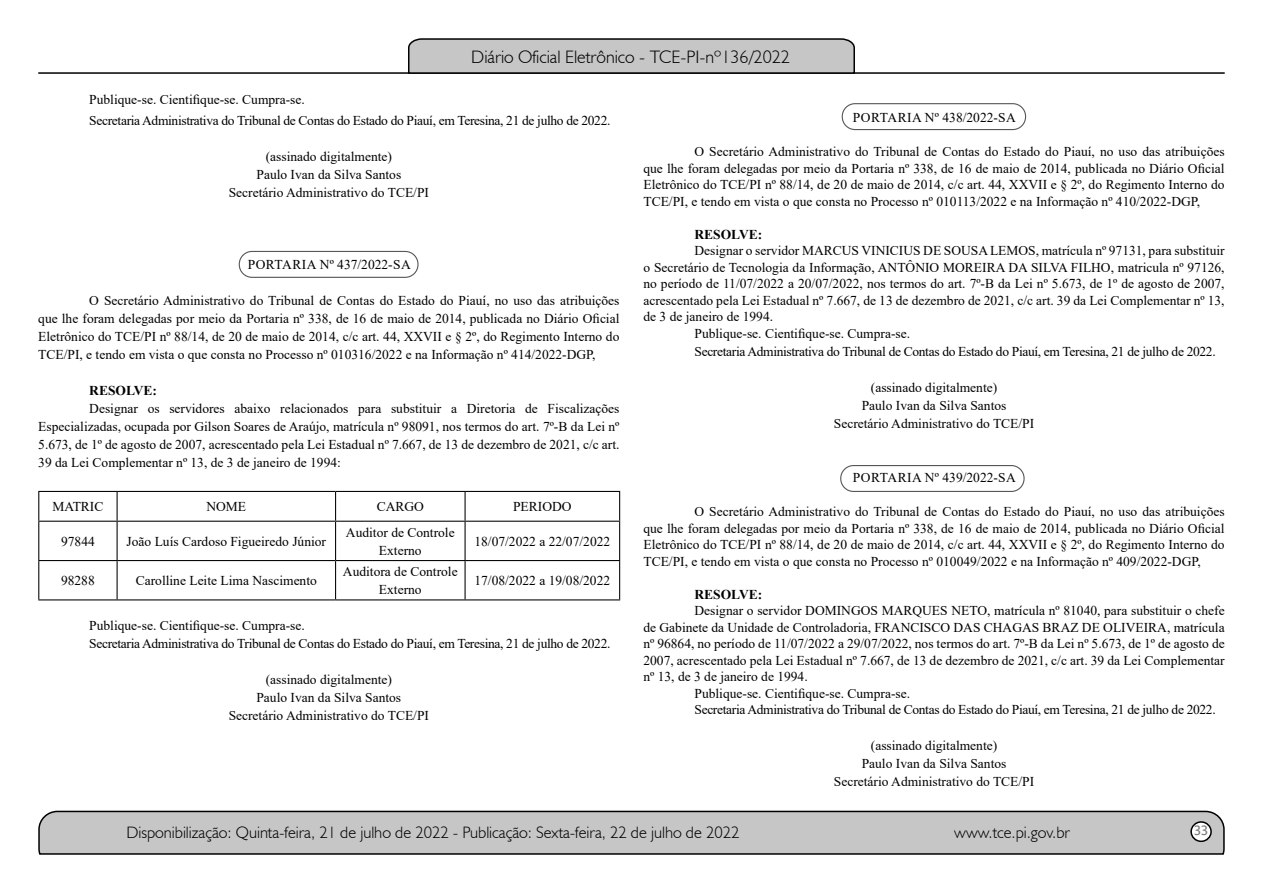
<style>
.page{position:relative;width:1263px;height:893px;background:#fff}
.page>*{position:absolute;margin:0;border:0;box-sizing:border-box;transform-origin:0 0}
.t1{font:300 18px "Humanist 521 BT";color:#000}
.t2{font:300 16.5px "Humanist 521 BT";color:#000}
.t3{font:15px "Estrangelo Edessa";color:#808080}
.t4{font:13.5px/18px "Times New Roman";color:#000;text-align:center}
.t5{font:13.5px/21px "Times New Roman";letter-spacing:-.025em;color:#000}
.t6{font:700 13.5px "Times New Roman";color:#000}
</style>
<div class="page">
<svg style="left:38px;top:810px;width:1187px;height:45px;background:#b9b9b9"></svg>
<div style="left:1191px;top:822px;width:20px;height:19px;background:#fff;border-radius:50%"></div>
<div style="left:1190px;top:821px;width:22px;height:21px;border:2px solid #000;border-radius:50%"></div>
<hr style="left:38px;top:72px;width:1187px;height:2px;background:#000">
<svg style="left:407px;top:38px;width:449px;height:36px;background:#b4b4b4"></svg>
<hr style="left:38px;top:491px;width:79px;height:1px;background:#000">
<svg style="left:38px;top:492px;width:1px;height:29px"></svg>
<hr style="left:117px;top:491px;width:219px;height:1px;background:#000">
<svg style="left:117px;top:492px;width:1px;height:29px"></svg>
<hr style="left:336px;top:491px;width:129px;height:1px;background:#000">
<svg style="left:335px;top:492px;width:1px;height:29px"></svg>
<hr style="left:465px;top:491px;width:155px;height:1px;background:#000">
<hr style="left:464px;top:492px;width:2px;height:29px;background:#000">
<svg style="left:619px;top:492px;width:1px;height:29px"></svg>
<hr style="left:38px;top:521px;width:79px;height:1px;background:#000">
<hr style="left:38px;top:522px;width:1px;height:38px;background:#000">
<hr style="left:117px;top:521px;width:219px;height:1px;background:#000">
<hr style="left:117px;top:522px;width:1px;height:38px;background:#000">
<hr style="left:336px;top:521px;width:129px;height:1px;background:#000">
<hr style="left:335px;top:522px;width:1px;height:38px;background:#000">
<hr style="left:465px;top:521px;width:155px;height:1px;background:#000">
<hr style="left:464px;top:522px;width:2px;height:38px;background:#000">
<hr style="left:619px;top:522px;width:1px;height:38px;background:#000">
<hr style="left:38px;top:560px;width:79px;height:1px;background:#000">
<hr style="left:38px;top:561px;width:1px;height:38px;background:#000">
<hr style="left:117px;top:560px;width:219px;height:1px;background:#000">
<hr style="left:117px;top:561px;width:1px;height:38px;background:#000">
<hr style="left:336px;top:560px;width:129px;height:1px;background:#000">
<hr style="left:335px;top:561px;width:1px;height:38px;background:#000">
<hr style="left:465px;top:560px;width:155px;height:1px;background:#000">
<hr style="left:464px;top:561px;width:2px;height:38px;background:#000">
<hr style="left:619px;top:561px;width:1px;height:38px;background:#000">
<hr style="left:38px;top:599px;width:79px;height:1px;background:#000">
<hr style="left:117px;top:599px;width:219px;height:1px;background:#000">
<hr style="left:336px;top:599px;width:129px;height:1px;background:#000">
<hr style="left:465px;top:599px;width:155px;height:1px;background:#000">
<div style="left:239px;top:251px;width:179px;height:27px;border:1px solid #575756;border-radius:13px"></div>
<div style="left:842px;top:103px;width:184px;height:27px;border:1px solid #575756;border-radius:13px"></div>
<div style="left:840px;top:465px;width:184px;height:27px;border:1px solid #575756;border-radius:13px"></div>
<h1 class="t1" style="left:471px;top:46px;width:320px">Diário Oficial Eletrônico - TCE-PI-nº136/2022</h1>
<p class="t5" style="left:89px;top:88px;width:523px">Publique-se. Cientifique-se. Cumpra-se.<br>Secretaria Administrativa do Tribunal de Contas do Estado do Piauí, em Teresina, 21 de julho de 2022.</p>
<p class="t4" style="left:229px;top:147px;width:202px">(assinado digitalmente)<br>Paulo Ivan da Silva Santos<br>Secretário Administrativo do TCE/PI</p>
<p class="t4" style="left:853px;top:108px;width:165px">PORTARIA Nº 438/2022-SA</p>
<p class="t4" style="left:643px;top:143px;width:583px;line-height:16.5px;text-align:justify;text-indent:51px">O Secretário Administrativo do Tribunal de Contas do Estado do Piauí, no uso das atribuições que lhe foram delegadas por meio da Portaria nº 338, de 16 de maio de 2014, publicada no Diário Oficial Eletrônico do TCE/PI nº 88/14, de 20 de maio de 2014, c/c art. 44, XXVII e § 2º, do Regimento Interno do TCE/PI, e tendo em vista o que consta no Processo nº 010113/2022 e na Informação nº 410/2022-DGP,</p>
<p class="t6" style="left:694px;top:225px;width:69px">RESOLVE:</p>
<p class="t4" style="left:694px;top:241px;width:532px">Designar o servidor MARCUS VINICIUS DE SOUSA LEMOS, matrícula nº 97131, para substituir</p>
<p class="t4" style="left:643px;top:258px;width:583px">o Secretário de Tecnologia da Informação, ANTÔNIO MOREIRA DA SILVA FILHO, matricula nº 97126,</p>
<p class="t4" style="left:643px;top:274px;width:583px">no período de 11/07/2022 a 20/07/2022, nos termos do art. 7º-B da Lei nº 5.673, de 1º de agosto de 2007,</p>
<p class="t4" style="left:643px;top:291px;width:583px">acrescentado pela Lei Estadual nº 7.667, de 13 de dezembro de 2021, c/c art. 39 da Lei Complementar nº 13,</p>
<p class="t4" style="left:643px;top:307px;width:131px">de 3 de janeiro de 1994.</p>
<p class="t4" style="left:694px;top:324px;width:217px">Publique-se. Cientifique-se. Cumpra-se.</p>
<p class="t5" style="left:694px;top:340px;width:523px">Secretaria Administrativa do Tribunal de Contas do Estado do Piauí, em Teresina, 21 de julho de 2022.</p>
<p class="t4" style="left:834px;top:378px;width:202px">(assinado digitalmente)<br>Paulo Ivan da Silva Santos<br>Secretário Administrativo do TCE/PI</p>
<p class="t4" style="left:248px;top:255px;width:165px">PORTARIA Nº 437/2022-SA</p>
<p class="t4" style="left:38px;top:291px;width:583px;text-align:justify;text-indent:51px">O Secretário Administrativo do Tribunal de Contas do Estado do Piauí, no uso das atribuições que lhe foram delegadas por meio da Portaria nº 338, de 16 de maio de 2014, publicada no Diário Oficial Eletrônico do TCE/PI nº 88/14, de 20 de maio de 2014, c/c art. 44, XXVII e § 2º, do Regimento Interno do TCE/PI, e tendo em vista o que consta no Processo nº 010316/2022 e na Informação nº 414/2022-DGP,</p>
<p class="t6" style="left:89px;top:381px;width:69px">RESOLVE:</p>
<p class="t4" style="left:38px;top:399px;width:583px;text-align:justify;text-indent:51px">Designar os servidores abaixo relacionados para substituir a Diretoria de Fiscalizações Especializadas, ocupada por Gilson Soares de Araújo, matrícula nº 98091, nos termos do art. 7º-B da Lei nº 5.673, de 1º de agosto de 2007, acrescentado pela Lei Estadual nº 7.667, de 13 de dezembro de 2021, c/c art.<br>39 da Lei Complementar nº 13, de 3 de janeiro de 1994:</p>
<p class="t4" style="left:52px;top:497px;width:53px">MATRIC</p>
<p class="t4" style="left:206px;top:497px;width:41px">NOME</p>
<p class="t4" style="left:377px;top:497px;width:49px">CARGO</p>
<p class="t4" style="left:513px;top:497px;width:60px">PERIODO</p>
<p class="t4" style="left:61px;top:532px;width:35px">97844</p>
<p class="t4" style="left:127px;top:532px;width:201px">João Luís Cardoso Figueiredo Júnior</p>
<p class="t4" style="left:346px;top:523px;width:110px">Auditor de Controle<br>Externo</p>
<p class="t4" style="left:474px;top:532px;width:137px">18/07/2022 a 22/07/2022</p>
<p class="t4" style="left:61px;top:571px;width:35px">98288</p>
<p class="t4" style="left:136px;top:571px;width:183px">Carolline Leite Lima Nascimento</p>
<p class="t4" style="left:343px;top:562px;width:116px">Auditora de Controle<br>Externo</p>
<p class="t4" style="left:474px;top:571px;width:137px">17/08/2022 a 19/08/2022</p>
<p class="t5" style="left:89px;top:616px;width:523px;line-height:18px">Publique-se. Cientifique-se. Cumpra-se.<br>Secretaria Administrativa do Tribunal de Contas do Estado do Piauí, em Teresina, 21 de julho de 2022.</p>
<p class="t4" style="left:229px;top:670px;width:202px">(assinado digitalmente)<br>Paulo Ivan da Silva Santos<br>Secretário Administrativo do TCE/PI</p>
<p class="t4" style="left:853px;top:468px;width:165px">PORTARIA Nº 439/2022-SA</p>
<p class="t4" style="left:643px;top:503px;width:583px;line-height:16.5px;text-align:justify;text-indent:51px">O Secretário Administrativo do Tribunal de Contas do Estado do Piauí, no uso das atribuições que lhe foram delegadas por meio da Portaria nº 338, de 16 de maio de 2014, publicada no Diário Oficial Eletrônico do TCE/PI nº 88/14, de 20 de maio de 2014, c/c art. 44, XXVII e § 2º, do Regimento Interno do TCE/PI, e tendo em vista o que consta no Processo nº 010049/2022 e na Informação nº 409/2022-DGP,</p>
<p class="t6" style="left:694px;top:585px;width:69px">RESOLVE:</p>
<p class="t4" style="left:694px;top:601px;width:532px">Designar o servidor DOMINGOS MARQUES NETO, matrícula nº 81040, para substituir o chefe</p>
<p class="t4" style="left:643px;top:618px;width:583px">de Gabinete da Unidade de Controladoria, FRANCISCO DAS CHAGAS BRAZ DE OLIVEIRA, matrícula</p>
<p class="t4" style="left:643px;top:634px;width:583px">nº 96864, no período de 11/07/2022 a 29/07/2022, nos termos do art. 7º-B da Lei nº 5.673, de 1º de agosto de</p>
<p class="t4" style="left:643px;top:651px;width:583px">2007, acrescentado pela Lei Estadual nº 7.667, de 13 de dezembro de 2021, c/c art. 39 da Lei Complementar</p>
<p class="t4" style="left:643px;top:667px;width:166px">nº 13, de 3 de janeiro de 1994.</p>
<p class="t4" style="left:694px;top:684px;width:217px">Publique-se. Cientifique-se. Cumpra-se.</p>
<p class="t5" style="left:694px;top:699px;width:523px">Secretaria Administrativa do Tribunal de Contas do Estado do Piauí, em Teresina, 21 de julho de 2022.</p>
<p class="t4" style="left:834px;top:736px;width:202px">(assinado digitalmente)<br>Paulo Ivan da Silva Santos<br>Secretário Administrativo do TCE/PI</p>
<p class="t2" style="left:126px;top:822px;width:614px">Disponibilização: Quinta-feira, 21 de julho de 2022 - Publicação: Sexta-feira, 22 de julho de 2022</p>
<p class="t2" style="left:954px;top:822px;width:117px">www.tce.pi.gov.br</p>
<p class="t3" style="left:1194px;top:823px;width:16px">33</p>
</div>
